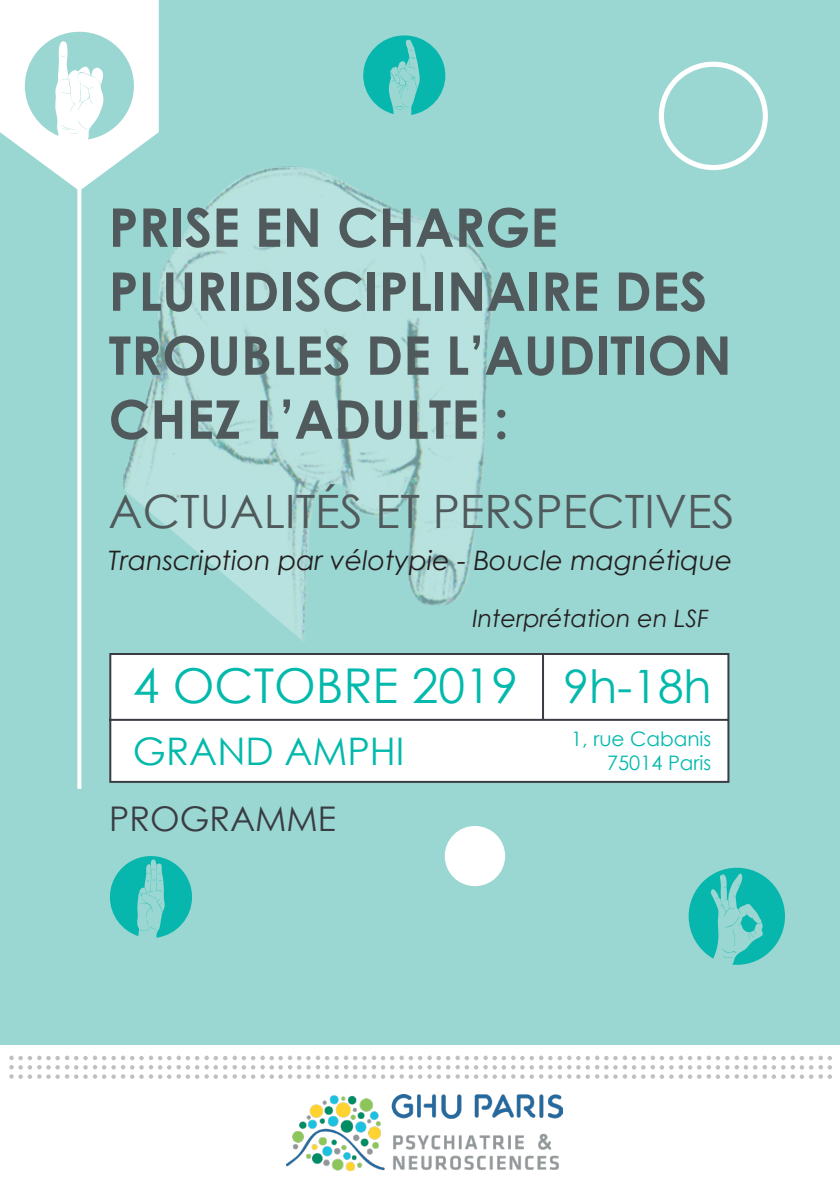
<style>
.page{position:relative;width:840px;height:1191px;background:#fff}
.page>*{position:absolute;margin:0;border:0;box-sizing:border-box;transform-origin:0 0}
.t1{font:700 53.2px/64px "Century Gothic";color:#50595b}
.t2{font:48px "Century Gothic";color:#03b9ac}
.t3{font:46px "Century Gothic";color:#50595b}
.t4{font:38px "Century Gothic";color:#03b9ac}
.t5{font:34px "Century Gothic";color:#393c43}
.t6{font:italic 26.8px "Century Gothic";color:#231f20}
.t7{font:italic 24px "Century Gothic";color:#231f20}
.t8{font:20px/24px "Century Gothic";color:#03b9ac;text-align:right}
.s1{font-size:46px}
</style>
<div class="page">
<img style="left:286px;top:1094px;width:276px;height:76px">
<svg style="left:511px;top:1055px;width:320px;height:23px"></svg>
<svg style="left:9px;top:1055px;width:496px;height:23px"></svg>
<div style="left:0;top:0;width:839px;height:1045px;background:#9bd7d2"></div>
<img style="left:123px;top:166px;width:371px;height:475px">
<svg style="left:109px;top:653px;width:621px;height:130px;background:#f4f4f4"></svg>
<svg style="left:0;top:0;width:159px;height:191px"></svg>
<svg style="left:77px;top:170px;width:4px;height:619px;background:#f5fbfa"></svg>
<svg style="left:363px;top:35px;width:82px;height:80px"></svg>
<svg style="left:658px;top:62px;width:109px;height:108px"></svg>
<svg style="left:688px;top:867px;width:96px;height:97px"></svg>
<svg style="left:110px;top:856px;width:82px;height:81px"></svg>
<div style="left:444px;top:826px;width:61px;height:60px;background:#fff;border-radius:50%"></div>
<p class="t1" style="left:109px;top:193px;width:624px">PRISE EN CHARGE<br>PLURIDISCIPLINAIRE DES<br>TROUBLES DE L’AUDITION<br>CHEZ L’ADULTE :</p>
<p class="t3" style="left:108px;top:479px;width:627px">ACTUALITÉS ET PERSPECTIVES</p>
<p class="t6" style="left:108px;top:542px;width:625px">Transcription par vélotypie - Boucle magnétique</p>
<p class="t7" style="left:472px;top:601px;width:238px">Interprétation en LSF</p>
<p class="t2" style="left:133px;top:652px;width:580px">4 OCTOBRE 2019 <span class="s1">9h-18h</span></p>
<p class="t8" style="left:571px;top:726px;width:142px">1, rue Cabanis<br>75014 Paris</p>
<p class="t5" style="left:109px;top:795px;width:228px">PROGRAMME</p>
<p class="t4" style="left:133px;top:724px;width:273px">GRAND AMPHI</p>
</div>
